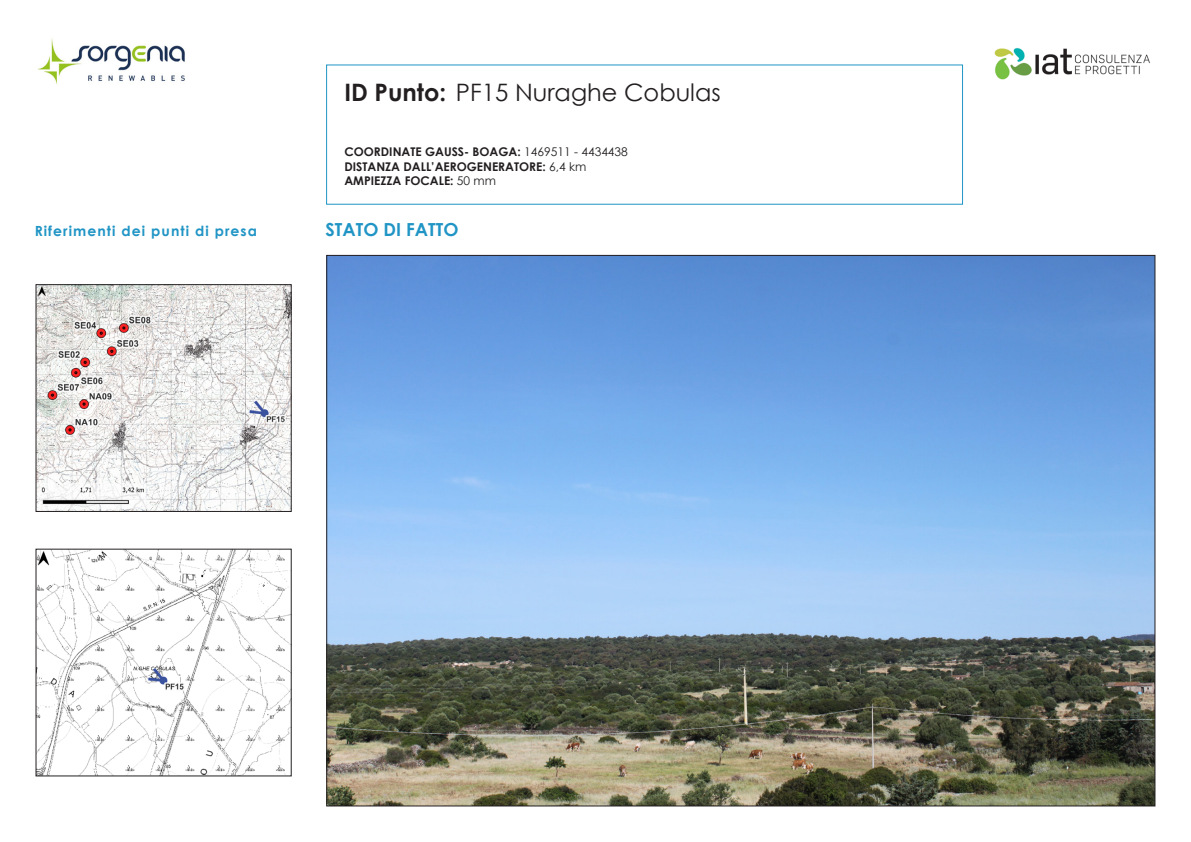
<style>
.page{position:relative;width:1191px;height:842px;background:#fff}
.page>*{position:absolute;margin:0;border:0;box-sizing:border-box;transform-origin:0 0}
.Titoli_PF{font:24px "Century Gothic";color:#231f20}
.t1{font:700 18px "Century Gothic";color:#2095c5}
.t2{font:700 14px "Century Gothic";letter-spacing:.075em;color:#2095c5}
.t3{font:700 12px "Century Gothic";color:#231f20}
.s1{font-weight:700}
.s2{font-weight:400}
</style>
<div class="page">
<img style="left:994px;top:47px;width:156px;height:33px">
<img style="left:38px;top:38px;width:147px;height:46px">
<img style="left:328px;top:257px;width:825px;height:547px">
<img style="left:38px;top:286px;width:252px;height:224px">
<div style="left:36px;top:284px;width:256px;height:228px;border:1px solid #231f20"></div>
<img style="left:38px;top:551px;width:252px;height:223px">
<p class="Titoli_PF" style="left:344px;top:75px;width:378px"><span class="s1">ID Punto:</span> PF15 Nuraghe Cobulas</p>
<p class="t3" style="left:344px;top:143px;width:285px">COORDINATE GAUSS- BOAGA: <span class="s2">1469511 - 4434438</span></p>
<p class="t3" style="left:344px;top:157px;width:243px">DISTANZA DALL’AEROGENERATORE: <span class="s2">6,4 km</span></p>
<p class="t3" style="left:344px;top:172px;width:153px">AMPIEZZA FOCALE: <span class="s2">50 mm</span></p>
<p class="t2" style="left:35px;top:221px;width:224px">Riferimenti dei punti di presa</p>
<h2 class="t1" style="left:325px;top:216px;width:134px">STATO DI FATTO</h2>
</div>
